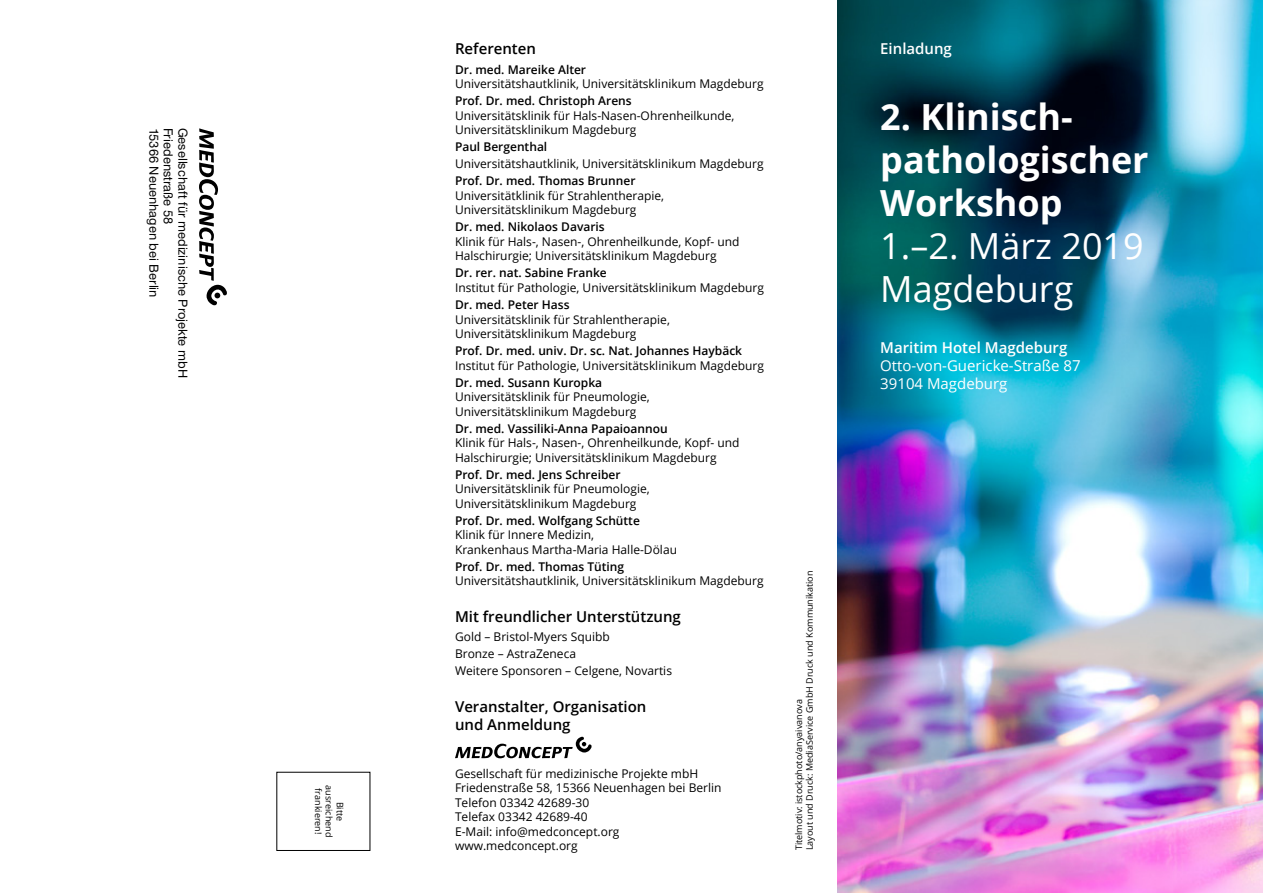
<style>
.page{position:relative;width:1263px;height:893px;background:#fff}
.page>*{position:absolute;margin:0;border:0;box-sizing:border-box;transform-origin:0 0}
.t1{font:700 36px/43.2px "Open Sans";color:#fff}
.t2{font:36px/43.2px "Open Sans";color:#fff}
.t3{font:600 15px/18.1px "Open Sans";color:#000}
.t4{font:15px/18px "Open Sans";color:#fff}
.t5{font:600 15px "Open Sans";color:#fff}
.t6{font:500 13.5px "Nimbus Sans Novus T";color:#000}
.t7{font:12px/14.5px "Open Sans";color:#000}
.t8{font:600 12px "Open Sans";color:#000}
.t9{font:9px/10.8px "Open Sans";color:#000}
</style>
<div class="page">
<img style="left:838px;top:0;width:425px;height:893px">
<svg style="left:455px;top:737px;width:137px;height:21px"></svg>
<svg style="left:199px;top:128px;width:28px;height:178px"></svg>
<p class="t6" style="left:162px;top:128px;width:172px;rotate:90deg">15366 Neuenhagen bei Berlin</p>
<p class="t6" style="left:176px;top:128px;width:98px;rotate:90deg">Friedenstraße 58</p>
<p class="t6" style="left:191px;top:128px;width:252px;rotate:90deg">Gesellschaft für medizinische Projekte mbH</p>
<p class="t9" style="left:346px;top:785px;width:53px;text-align:center;rotate:90deg">Bitte ausreichend frankieren!</p>
<p class="t3" style="left:455px;top:39px;width:82px">Referenten</p>
<p class="t8" style="left:455px;top:61px;width:133px">Dr. med. Mareike Alter</p>
<p class="t7" style="left:455px;top:76px;width:310px">Universitätshautklinik, Universitätsklinikum Magdeburg</p>
<p class="t8" style="left:455px;top:93px;width:178px">Prof. Dr. med. Christoph Arens</p>
<p class="t7" style="left:455px;top:108px;width:281px">Universitätsklinik für Hals-Nasen-Ohrenheilkunde,<br>Universitätsklinikum Magdeburg</p>
<p class="t8" style="left:455px;top:139px;width:94px">Paul Bergenthal</p>
<p class="t7" style="left:455px;top:156px;width:310px">Universitätshautklinik, Universitätsklinikum Magdeburg</p>
<p class="t8" style="left:455px;top:173px;width:182px">Prof. Dr. med. Thomas Brunner</p>
<p class="t7" style="left:455px;top:188px;width:211px">Universitätklinik für Strahlentherapie,<br>Universitätsklinikum Magdeburg</p>
<p class="t8" style="left:455px;top:219px;width:151px">Dr. med. Nikolaos Davaris</p>
<p class="t7" style="left:455px;top:234px;width:286px">Klinik für Hals-, Nasen-, Ohrenheilkunde, Kopf- und<br>Halschirurgie; Universitätsklinikum Magdeburg</p>
<p class="t8" style="left:455px;top:265px;width:153px">Dr. rer. nat. Sabine Franke</p>
<p class="t7" style="left:455px;top:280px;width:311px">Institut für Pathologie, Universitätsklinikum Magdeburg</p>
<p class="t8" style="left:455px;top:296px;width:116px">Dr. med. Peter Hass</p>
<p class="t7" style="left:455px;top:312px;width:216px">Universitätsklinik für Strahlentherapie,<br>Universitätsklinikum Magdeburg</p>
<p class="t8" style="left:455px;top:343px;width:289px">Prof. Dr. med. univ. Dr. sc. Nat. Johannes Haybäck</p>
<p class="t7" style="left:455px;top:358px;width:311px">Institut für Pathologie, Universitätsklinikum Magdeburg</p>
<p class="t8" style="left:455px;top:374px;width:149px">Dr. med. Susann Kuropka</p>
<p class="t7" style="left:455px;top:389px;width:196px">Universitätsklinik für Pneumologie,<br>Universitätsklinikum Magdeburg</p>
<p class="t8" style="left:455px;top:420px;width:214px">Dr. med. Vassiliki-Anna Papaioannou</p>
<p class="t7" style="left:455px;top:435px;width:286px">Klinik für Hals-, Nasen-, Ohrenheilkunde, Kopf- und<br>Halschirurgie; Universitätsklinikum Magdeburg</p>
<p class="t8" style="left:455px;top:466px;width:167px">Prof. Dr. med. Jens Schreiber</p>
<p class="t7" style="left:455px;top:481px;width:196px">Universitätsklinik für Pneumologie,<br>Universitätsklinikum Magdeburg</p>
<p class="t8" style="left:455px;top:512px;width:186px">Prof. Dr. med. Wolfgang Schütte</p>
<p class="t7" style="left:455px;top:527px;width:223px">Klinik für Innere Medizin,<br>Krankenhaus Martha-Maria Halle-Dölau</p>
<p class="t8" style="left:455px;top:558px;width:171px">Prof. Dr. med. Thomas Tüting</p>
<p class="t7" style="left:455px;top:574px;width:310px">Universitätshautklinik, Universitätsklinikum Magdeburg</p>
<p class="t3" style="left:455px;top:607px;width:227px">Mit freundlicher Unterstützung</p>
<p class="t7" style="left:455px;top:628px;width:219px;line-height:17.1px">Gold – Bristol-Myers Squibb<br>Bronze – AstraZeneca<br>Weitere Sponsoren – Celgene, Novartis</p>
<p class="t3" style="left:455px;top:697px;width:193px">Veranstalter, Organisation und Anmeldung</p>
<p class="t7" style="left:455px;top:766px;width:268px">Gesellschaft für medizinische Projekte mbH<br>Friedenstraße 58, 15366 Neuenhagen bei Berlin<br>Telefon 03342 42689-30<br>Telefax 03342 42689-40<br>E-Mail: info@medconcept.org www.medconcept.org</p>
<p class="t9" style="left:793px;top:850px;width:281px;rotate:-90deg">Titelmotiv: istockphoto/anyaivanova<br>Layout und Druck: MediaService GmbH Druck und Kommunikation</p>
<p class="t5" style="left:880px;top:38px;width:73px">Einladung</p>
<h1 class="t1" style="left:880px;top:94px;width:270px">2. Klinisch&shy;pathologischer<br>Workshop</h1>
<h1 class="t2" style="left:880px;top:224px;width:265px">1.–2. März 2019<br>Magdeburg</h1>
<p class="t5" style="left:880px;top:337px;width:189px">Maritim Hotel Magdeburg</p>
<p class="t4" style="left:880px;top:356px;width:202px">Otto-von-Guericke-Straße 87<br>39104 Magdeburg</p>
</div>
